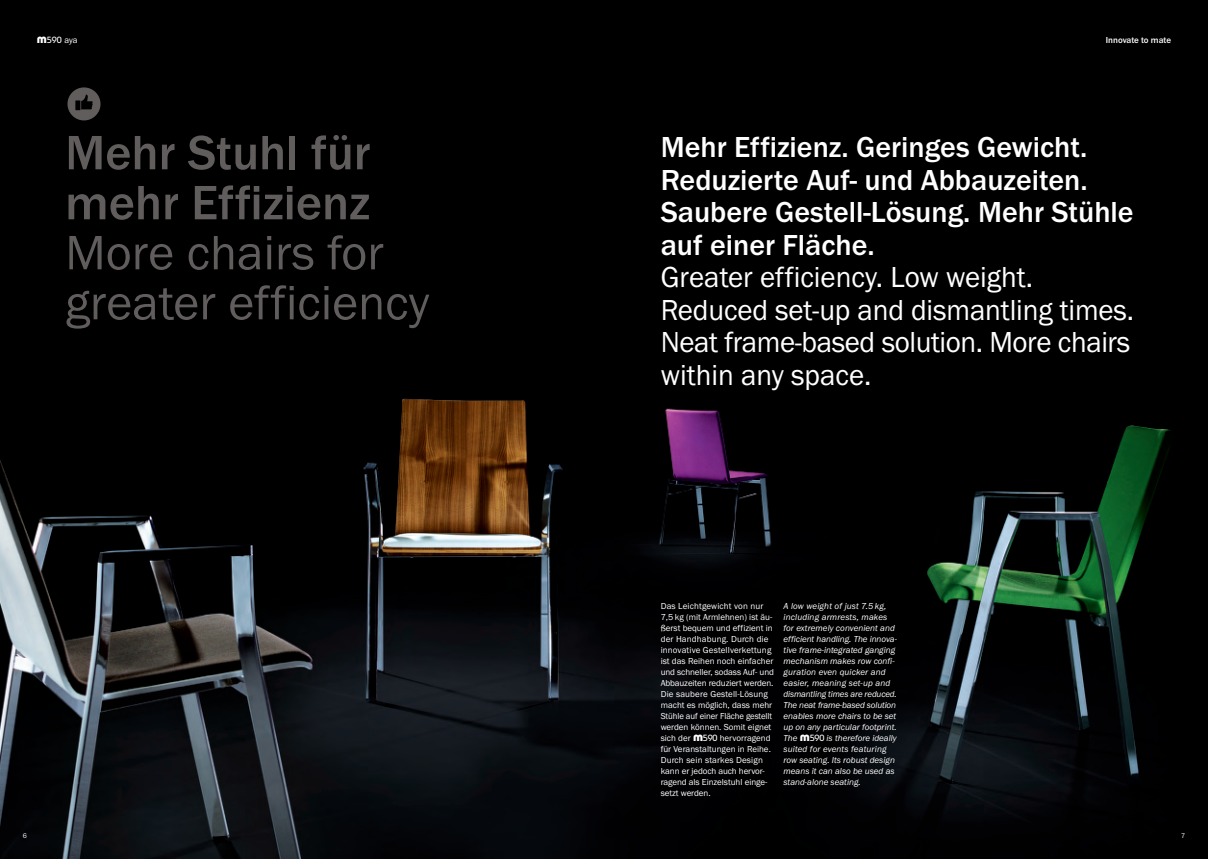
<style>
.page{position:relative;width:1208px;height:859px;background:#fff}
.page>*{position:absolute;margin:0;border:0;box-sizing:border-box;transform-origin:0 0}
.t1{font:50px/50px "Franklin Gothic";color:#605d5c}
.t2{font:500 50px/50px "Franklin Gothic";color:#605d5c}
.t3{font:30px/32.5px "Franklin Gothic";letter-spacing:-.005em;color:#fff}
.t4{font:500 30px/32.5px "Franklin Gothic";color:#fff}
.t5{font:9px/11px "Franklin Gothic";color:#fff}
.t6{font:italic 9px/11px "Franklin Gothic";color:#fff}
.t7{font:500 9px "Franklin Gothic";color:#fff}
.t8{font:500 9px "Bauhaus";color:#fff}
.t9{font:7px "Franklin Gothic";color:#fff}
.s1{font-weight:700;font-size:13px}
.s2{font-family:"Franklin Gothic";font-weight:400}
.s3{font-family:"Bauhaus";font-weight:700;font-size:13px}
.s4{font-family:"Bauhaus";font-weight:500}
.s5{font-family:"Bauhaus";font-weight:700;font-style:normal;font-size:13px}
.s6{font-family:"Bauhaus";font-weight:500;font-style:normal}
</style>
<div class="page">
<img style="left:0;top:0;width:1208px;height:859px">
<svg style="left:67px;top:87px;width:33px;height:33px"></svg>
<p class="t8" style="left:37px;top:37px;width:42px"><span class="s1">m</span>590 <span class="s2">aya</span></p>
<p class="t7" style="left:1105px;top:35px;width:67px">Innovate to mate</p>
<h1 class="t2" style="left:65px;top:127px;width:306px">Mehr Stuhl für mehr Effizienz</h1>
<h1 class="t1" style="left:65px;top:227px;width:366px">More chairs for greater efficiency</h1>
<h2 class="t4" style="left:660px;top:130px;width:474px">Mehr Effizienz. Geringes Gewicht.<br>Reduzierte Auf- und Abbauzeiten.<br>Saubere Gestell-Lösung. Mehr Stühle auf einer Fläche.</h2>
<h2 class="t3" style="left:660px;top:260px;width:475px">Greater efficiency. Low weight.<br>Reduced set-up and dismantling times.<br>Neat frame-based solution. More chairs within any space.</h2>
<p class="t5" style="left:660px;top:601px;width:115px">Das Leichtgewicht von nur<br>7,5 kg (mit Armlehnen) ist äu&shy;ßerst bequem und effizient in der Handhabung. Durch die innovative Gestellverkettung ist das Reihen noch einfacher und schneller, sodass Auf- und<br>Abbauzeiten reduziert werden.<br>Die saubere Gestell-Lösung macht es möglich, dass mehr<br>Stühle auf einer Fläche gestellt werden können. Somit eignet sich der <span class="s3">m</span><span class="s4">590</span> hervorragend für Veranstaltungen in Reihe.<br>Durch sein starkes Design kann er jedoch auch hervor&shy;ragend als Einzelstuhl einge&shy;setzt werden.</p>
<p class="t6" style="left:783px;top:601px;width:115px">A low weight of just 7.5 kg, including armrests, makes for extremely convenient and efficient handling. The innova&shy;tive frame-integrated ganging mechanism makes row confi&shy;guration even quicker and easier, meaning set-up and dismantling times are reduced.<br>The neat frame-based solution enables more chairs to be set up on any particular footprint.<br>The <span class="s5">m</span><span class="s6">590</span> is therefore ideally suited for events featuring row seating. Its robust design means it can also be used as stand-alone seating.</p>
<p class="t9" style="left:23px;top:831px;width:6px">6</p>
<p class="t9" style="left:1181px;top:831px;width:6px">7</p>
</div>
